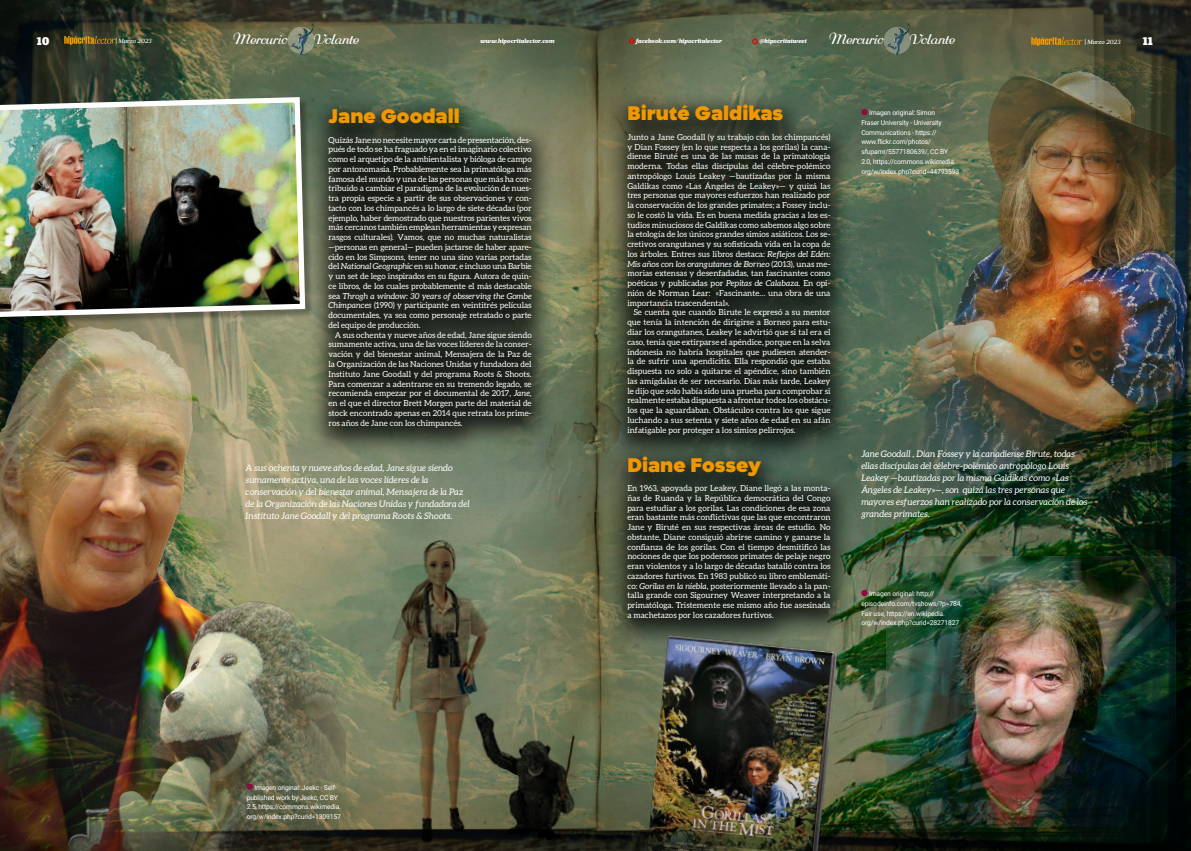
<style>
.page{position:relative;width:1191px;height:851px;background:#fff}
.page>*{position:absolute;margin:0;border:0;box-sizing:border-box;transform-origin:0 0}
.t1{font:900 18.75px "Aftika";color:#f19800}
.t2{font:15.23px "Rundkursiv";letter-spacing:-.03em;color:#fff}
.t3{font:9.75px "Alfa Slab One";color:#fff}
.t4{font:italic 9px/12px "Aleo";color:#fff}
.t5{font:8.25px/9.8px "Aleo";color:#fff;text-align:justify}
.t6{font:6.75px/9.8px "Roboto";letter-spacing:-.02em;color:#fff}
.t7{font:italic 900 6px "Prumo Banner";color:#fff}
.t8{font:italic 500 6px "Prumo Banner";color:#fff}
.s1{font-weight:900;font-style:normal}
.s2{font-style:italic}
</style>
<div class="page">
<img style="left:0;top:0;width:1191px;height:850px">
<img style="left:0;top:326px;width:345px;height:524px">
<div style="left:307px;top:93px;width:248px;height:363px;background:#000;opacity:.75"></div>
<div style="left:605px;top:90px;width:249px;height:558px;background:#000;opacity:.75"></div>
<img style="left:392px;top:540px;width:182px;height:303px">
<svg style="left:247px;top:783px;width:6px;height:6px"></svg>
<svg style="left:861px;top:109px;width:6px;height:6px"></svg>
<div style="left:0;top:98px;width:314px;height:228px;background:#000;opacity:.3"></div>
<img style="left:0;top:94px;width:308px;height:226px">
<img style="left:891px;top:32px;width:300px;height:468px">
<img style="left:949px;top:556px;width:226px;height:270px">
<img style="left:542px;top:554px;width:407px;height:296px">
<div style="left:883px;top:27px;width:28px;height:27px;background:#5a684e;border-radius:50%"></div>
<img style="left:884px;top:22px;width:27px;height:32px">
<svg style="left:1031px;top:37px;width:51px;height:9px"></svg>
<svg style="left:629px;top:38px;width:5px;height:6px"></svg>
<svg style="left:752px;top:39px;width:6px;height:5px"></svg>
<div style="left:288px;top:27px;width:27px;height:27px;background:#92967f;border-radius:50%"></div>
<img style="left:289px;top:22px;width:26px;height:32px">
<svg style="left:64px;top:36px;width:52px;height:9px"></svg>
<p class="t3" style="left:37px;top:33px;width:14px">10</p>
<p class="t8" style="left:116px;top:38px;width:37px"><span class="s1">|</span> Marzo 2023</p>
<h2 class="t2" style="left:232px;top:31px;width:56px">Mercurio</h2>
<h2 class="t2" style="left:313px;top:31px;width:46px">Volante</h2>
<p class="t7" style="left:480px;top:37px;width:75px">www.hipocritalector.com</p>
<p class="t7" style="left:636px;top:37px;width:88px">facebook.com/hipocritalector</p>
<p class="t7" style="left:759px;top:37px;width:49px">@hipocritatweet</p>
<h2 class="t2" style="left:828px;top:31px;width:56px">Mercurio</h2>
<h2 class="t2" style="left:909px;top:31px;width:46px">Volante</h2>
<p class="t8" style="left:1084px;top:39px;width:37px"><span class="s1">|</span> Marzo 2023</p>
<p class="t3" style="left:1142px;top:33px;width:12px">11</p>
<h1 class="t1" style="left:328px;top:104px;width:133px">Jane Goodall</h1>
<p class="t5" style="left:328px;top:135px;width:205px">Quizás Jane no necesite mayor carta de presentación, des&shy;pués de todo se ha fraguado ya en el imaginario colectivo como el arquetipo de la ambientalista y bióloga de campo por antonomasia. Probablemente sea la primatóloga más famosa del mundo y una de las personas que más ha con&shy;tribuido a cambiar el paradigma de la evolución de nues&shy;tra propia especie a partir de sus observaciones y con&shy;tacto con los chimpancés a lo largo de siete décadas (por ejemplo, haber demostrado que nuestros parientes vivos más cercanos también emplean herramientas y expresan rasgos culturales). Vamos, que no muchas naturalistas —personas en general— pueden jactarse de haber apare&shy;cido en los Simpsons, tener no una sino varias portadas del <span class="s2">National Geographic</span> en su honor, e incluso una Barbie y un set de lego inspirados en su figura. Autora de quin&shy;ce libros, de los cuales probablemente el más destacable sea <span class="s2">Throgh a window: 30 years of obsserving the Gombe Chimpances</span> (1990) y participante en veintitrés películas documentales, ya sea como personaje retratado o parte del equipo de producción.</p>
<p class="t5" style="left:328px;top:330px;width:205px;text-indent:6px">A sus ochenta y nueve años de edad, Jane sigue siendo sumamente activa, una de las voces líderes de la conser&shy;vación y del bienestar animal, Mensajera de la Paz de la Organización de las Naciones Unidas y fundadora del Instituto Jane Goodall y del programa Roots &amp; Shoots.<br>Para comenzar a adentrarse en su tremendo legado, se recomienda empezar por el documental de 2017, <span class="s2">Jane</span>, en el que el director Brett Morgen parte del material de stock encontrado apenas en 2014 que retrata los prime&shy;ros años de Jane con los chimpancés.</p>
<p class="t4" style="left:246px;top:461px;width:225px">A sus ochenta y nueve años de edad, Jane sigue siendo sumamente activa, una de las voces líderes de la conservación y del bienestar animal, Mensajera de la Paz de la Organización de las Naciones Unidas y fundadora del Instituto Jane Goodall y del programa Roots &amp; Shoots.</p>
<p class="t6" style="left:247px;top:782px;width:96px;text-align:center">Imagen original: Jeekc - Self&shy;published work by Jeekc, CC BY<br>2.5, https://commons.wikimedia. org/w/index.php?curid=1309157</p>
<h1 class="t1" style="left:627px;top:101px;width:157px">Biruté Galdikas</h1>
<p class="t5" style="left:627px;top:132px;width:205px">Junto a Jane Goodall (y su trabajo con los chimpancés) y Dian Fossey (en lo que respecta a los gorilas) la cana&shy;diense Biruté es una de las musas de la primatología moderna. Todas ellas discípulas del célebre-polémico antropólogo Louis Leakey —bautizadas por la misma Galdikas como «Las Ángeles de Leakey»— y quizá las tres personas que mayores esfuerzos han realizado por la conservación de los grandes primates; a Fossey inclu&shy;so le costó la vida. Es en buena medida gracias a los es&shy;tudios minuciosos de Galdikas como sabemos algo sobre la etología de los únicos grandes simios asiáticos. Los se&shy;cretivos orangutanes y su sofisticada vida en la copa de los árboles. Entres sus libros destaca: <span class="s2">Reflejos del Edén:<br>Mis años con los orangutanes de Borneo</span> (2013), unas me&shy;morias extensas y desenfadadas, tan fascinantes como poéticas y publicadas por <span class="s2">Pepitas de Calabaza.</span> En opi&shy;nión de Norman Lear: «Fascinante… una obra de una importancia trascendental».</p>
<p class="t5" style="left:627px;top:307px;width:205px;text-indent:6px">Se cuenta que cuando Birute le expresó a su mentor que tenía la intención de dirigirse a Borneo para estu&shy;diar los orangutanes, Leakey le advirtió que si tal era el caso, tenía que extirparse el apéndice, porque en la selva indonesia no habría hospitales que pudiesen atender&shy;la de sufrir una apendicitis. Ella respondió que estaba dispuesta no solo a quitarse el apéndice, sino también las amígdalas de ser necesario. Días más tarde, Leakey le dijo que solo había sido una prueba para comprobar si realmente estaba dispuesta a afrontar todos los obstácu&shy;los que la aguardaban. Obstáculos contra los que sigue luchando a sus setenta y siete años de edad en su afán infatigable por proteger a los simios pelirrojos.</p>
<h1 class="t1" style="left:627px;top:452px;width:135px">Diane Fossey</h1>
<p class="t5" style="left:627px;top:483px;width:205px">En 1963, apoyada por Leakey, Diane llegó a las monta&shy;ñas de Ruanda y la República democrática del Congo para estudiar a los gorilas. Las condiciones de esa zona eran bastante más conflictivas que las que encontraron Jane y Biruté en sus respectivas áreas de estudio. No obstante, Diane consiguió abrirse camino y ganarse la confianza de los gorilas. Con el tiempo desmitificó las nociones de que los poderosos primates de pelaje negro eran violentos y a lo largo de décadas batalló contra los cazadores furtivos. En 1983 publicó su libro emblemáti&shy;co: <span class="s2">Gorilas en la niebla</span>, posteriormente llevado a la pan&shy;talla grande con Sigourney Weaver interpretando a la primatóloga. Tristemente ese mismo año fue asesinada a machetazos por los cazadores furtivos.</p>
<p class="t6" style="left:861px;top:108px;width:99px;text-indent:8px">Imagen original: Simon<br>Fraser University - University<br>Communications - https:// www.flickr.com/photos/ sfupamr/5577180639/, CC BY<br>2.0, https://commons.wikimedia. org/w/index.php?curid=44793593</p>
<p class="t4" style="left:861px;top:447px;width:228px">Jane Goodall , Dian Fossey y la canadiense Birute, todas ellas discípulas del célebre-polémico antropólogo Louis Leakey —bautizadas por la misma Galdikas como «Las Ángeles de Leakey»—, son quizá las tres personas que mayores esfuerzos han realizado por la conservación de los grandes primates.</p>
<p class="t6" style="left:861px;top:588px;width:102px;text-indent:8px">Imagen original: http:// episodeinfo.com/tvshows/?p=784, Fair use, https://en.wikipedia. org/w/index.php?curid=28271827</p>
</div>
